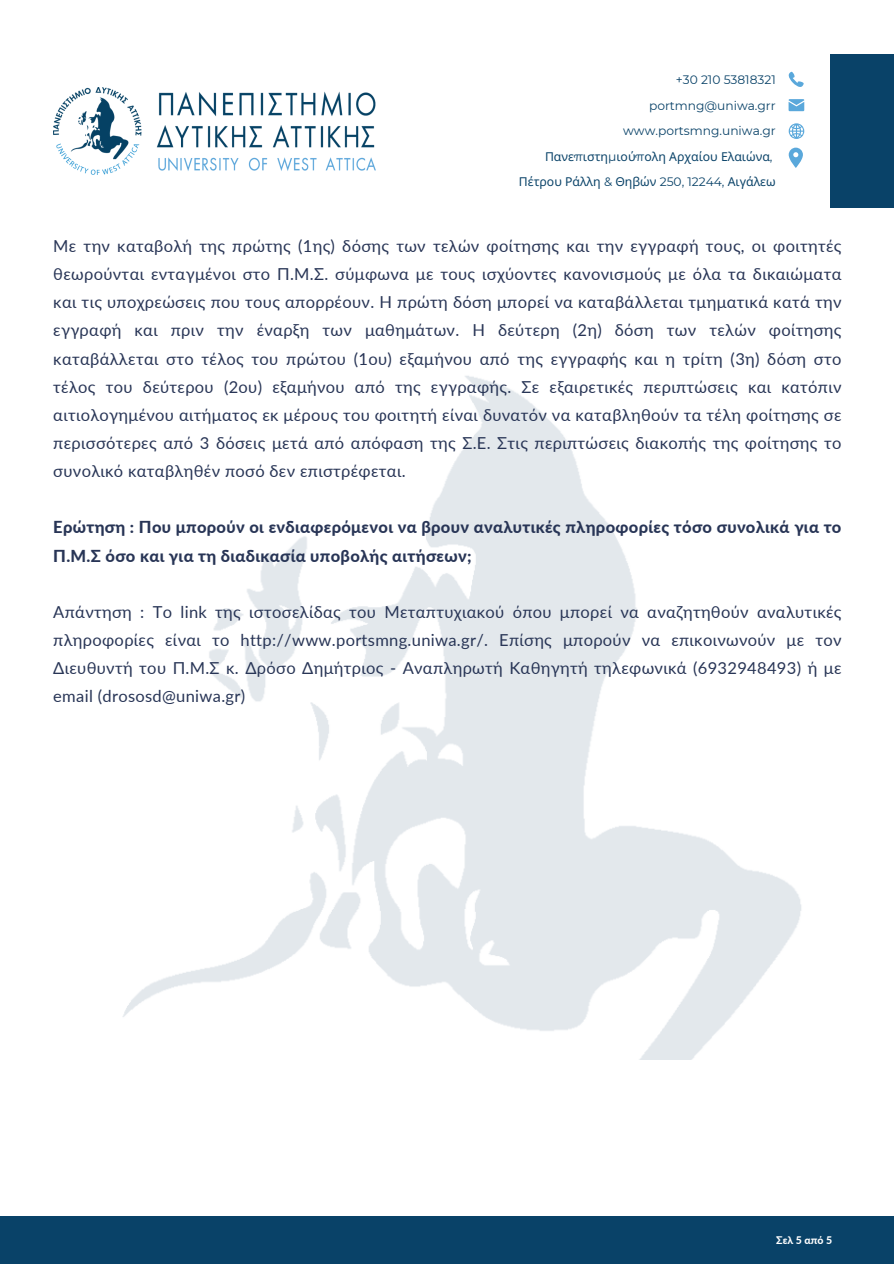
<style>
.page{position:relative;width:894px;height:1264px;background:#fff}
.page>*{position:absolute;margin:0;border:0;box-sizing:border-box;transform-origin:0 0}
.t1{font:16.5px/28.2px "Lato";letter-spacing:.02em;color:#283556;text-align:justify}
.t2{font:800 16.5px/28.2px "Lato";letter-spacing:.02em;color:#283556}
.t3{font:12.15px/25.5px "Montserrat";color:#094268;text-align:right}
.t4{font:800 10.5px "Lato";color:#fff}
.s1{font-family:"Noto Sans"}
</style>
<div class="page">
<div style="left:0;top:1216px;width:893px;height:47px;background:#094268"></div>
<div style="left:829px;top:54px;width:64px;height:154px;background:#094268"></div>
<img style="left:122px;top:376px;width:679px;height:683px">
<svg style="left:788px;top:123px;width:16px;height:16px"></svg>
<svg style="left:788px;top:148px;width:14px;height:20px"></svg>
<svg style="left:788px;top:99px;width:16px;height:12px"></svg>
<svg style="left:788px;top:72px;width:15px;height:14px"></svg>
<img style="left:53px;top:87px;width:322px;height:87px">
<p class="t3" style="left:518px;top:67px;width:258px">+30 210 53818321<br>portmng@uniwa.grr www.portsmng.uniwa.gr<br><span class="s1">Πανε</span>π<span class="s1">ιστη</span>μ<span class="s1">ιού</span>π<span class="s1">ολη Αρχαίου Ελαιώνα</span>,<br><span class="s1">Πέτρου Ράλλη</span> &amp; <span class="s1">Θηβών</span> 250, 12244, <span class="s1">Αιγάλεω</span></p>
<p class="t1" style="left:53px;top:231px;width:789px">Με την καταβολή της πρώτης (1ης) δόσης των τελών φοίτησης και την εγγραφή τους, οι φοιτητές θεωρούνται ενταγμένοι στο Π.Μ.Σ. σύμφωνα με τους ισχύοντες κανονισμούς με όλα τα δικαιώματα και τις υποχρεώσεις που τους απορρέουν. Η πρώτη δόση μπορεί να καταβάλλεται τμηματικά κατά την εγγραφή και πριν την έναρξη των μαθημάτων. Η δεύτερη (2η) δόση των τελών φοίτησης καταβάλλεται στο τέλος του πρώτου (1ου) εξαμήνου από της εγγραφής και η τρίτη (3η) δόση στο τέλος του δεύτερου (2ου) εξαμήνου από της εγγραφής. Σε εξαιρετικές περιπτώσεις και κατόπιν αιτιολογημένου αιτήματος εκ μέρους του φοιτητή είναι δυνατόν να καταβληθούν τα τέλη φοίτησης σε περισσότερες από 3 δόσεις μετά από απόφαση της Σ.Ε. Στις περιπτώσεις διακοπής της φοίτησης το συνολικό καταβληθέν ποσό δεν επιστρέφεται.</p>
<p class="t2" style="left:53px;top:513px;width:789px">Ερώτηση : Που μπορούν οι ενδιαφερόμενοι να βρουν αναλυτικές πληροφορίες τόσο συνολικά για το<br>Π.Μ.Σ όσο και για τη διαδικασία υποβολής αιτήσεων;</p>
<p class="t1" style="left:53px;top:597px;width:789px">Απάντηση : Το link της ιστοσελίδας του Μεταπτυχιακού όπου μπορεί να αναζητηθούν αναλυτικές πληροφορίες είναι το http://www.portsmng.uniwa.gr/. Επίσης μπορούν να επικοινωνούν με τον Διευθυντή του Π.Μ.Σ κ. Δρόσο Δημήτριος - Αναπληρωτή Καθηγητή τηλεφωνικά (6932948493) ή με email (drososd@uniwa.gr)</p>
<p class="t4" style="left:776px;top:1233px;width:57px">Σελ 5 από 5</p>
</div>
